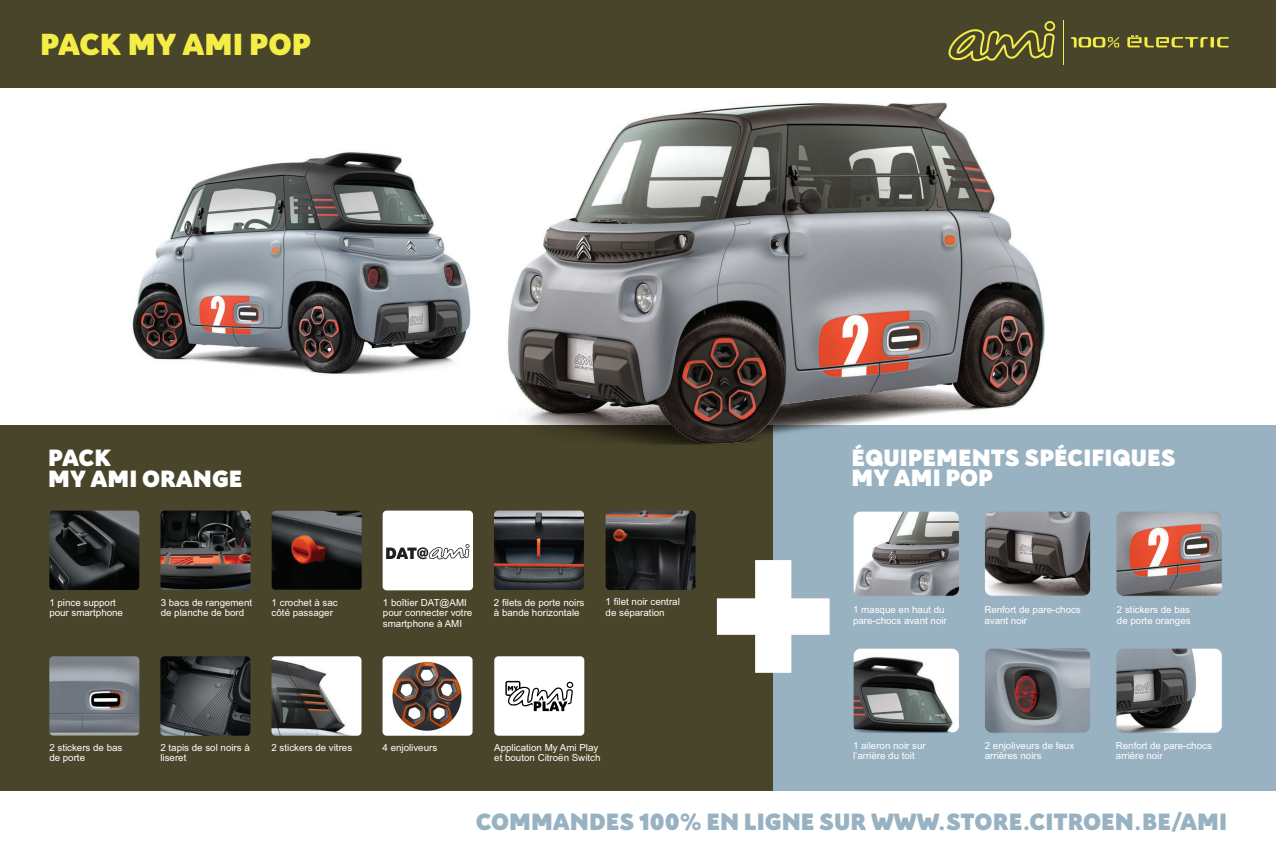
<style>
.page{position:relative;width:1276px;height:851px;background:#fff}
.page>*{position:absolute;margin:0;border:0;box-sizing:border-box;transform-origin:0 0}
.t1{font:900 33px "Citroen";color:#f4ed45}
.t2{font:900 25.5px "Citroen";color:#98b2c2}
.t3{font:900 25.5px/21px "Citroen";color:#fff}
.t4{font:9.75px/10.5px "Arial MT Std";color:#fff}
</style>
<div class="page">
<div style="left:0;top:0;width:1276px;height:87px;background:#49452a"></div>
<svg style="left:1210px;top:37px;width:4px;height:10px"></svg>
<svg style="left:1217px;top:37px;width:11px;height:10px"></svg>
<svg style="left:1127px;top:35px;width:80px;height:12px"></svg>
<svg style="left:948px;top:21px;width:107px;height:41px"></svg>
<hr style="left:1062px;top:20px;width:1px;height:45px;background:#f4ed45">
<svg style="left:1071px;top:37px;width:48px;height:11px"></svg>
<div style="left:0;top:425px;width:773px;height:425px;background:#49452a"></div>
<div style="left:773px;top:425px;width:503px;height:425px;background:#98b2c2"></div>
<img style="left:49px;top:510px;width:90px;height:80px">
<img style="left:494px;top:510px;width:90px;height:80px">
<img style="left:272px;top:510px;width:90px;height:79px">
<img style="left:160px;top:656px;width:90px;height:79px">
<img style="left:49px;top:656px;width:90px;height:79px">
<img style="left:605px;top:510px;width:90px;height:80px">
<img style="left:160px;top:510px;width:90px;height:80px">
<div style="left:383px;top:510px;width:90px;height:80px;background:#fff;border-radius:4px"></div>
<svg style="left:386px;top:544px;width:83px;height:16px"></svg>
<img style="left:132px;top:152px;width:339px;height:223px">
<svg style="left:717px;top:560px;width:112px;height:112px"></svg>
<img style="left:854px;top:512px;width:105px;height:84px">
<div style="left:852px;top:510px;width:107px;height:86px;border:1px solid #98b2c2;border-radius:7px"></div>
<img style="left:986px;top:512px;width:103px;height:82px">
<div style="left:984px;top:510px;width:107px;height:86px;border:1px solid #98b2c2;border-radius:7px"></div>
<img style="left:1117px;top:512px;width:103px;height:82px">
<div style="left:1115px;top:510px;width:107px;height:86px;border:1px solid #98b2c2;border-radius:7px"></div>
<img style="left:854px;top:649px;width:105px;height:82px">
<div style="left:852px;top:647px;width:107px;height:86px;border:1px solid #98b2c2;border-radius:7px"></div>
<img style="left:986px;top:649px;width:103px;height:82px">
<div style="left:984px;top:647px;width:107px;height:86px;border:1px solid #98b2c2;border-radius:7px"></div>
<img style="left:1117px;top:649px;width:103px;height:82px">
<div style="left:1115px;top:647px;width:107px;height:86px;border:1px solid #98b2c2;border-radius:7px"></div>
<img style="left:271px;top:656px;width:90px;height:79px">
<img style="left:382px;top:656px;width:90px;height:79px">
<div style="left:494px;top:656px;width:90px;height:79px;background:#fff;border-radius:4px"></div>
<svg style="left:505px;top:680px;width:68px;height:31px"></svg>
<img style="left:507px;top:102px;width:537px;height:343px">
<div style="left:0;top:791px;width:1276px;height:59px;background:#fff"></div>
<p class="t1" style="left:40px;top:20px;width:272px">PACK MY AMI POP</p>
<p class="t3" style="left:48px;top:445px;width:196px">PACK<br>MY AMI ORANGE</p>
<p class="t3" style="left:851px;top:446px;width:326px;line-height:20.2px">ÉQUIPEMENTS SPÉCIFIQUES<br>MY AMI POP</p>
<p class="t4" style="left:49px;top:597px;width:75px">1 pince support pour smartphone</p>
<p class="t4" style="left:161px;top:597px;width:93px">3 bacs de rangement de planche de bord</p>
<p class="t4" style="left:383px;top:597px;width:91px">1 boîtier DAT@AMI pour connecter votre smartphone à AMI</p>
<p class="t4" style="left:605px;top:596px;width:76px">1 filet noir central de séparation</p>
<p class="t4" style="left:494px;top:597px;width:92px">2 filets de porte noirs à bande horizontale</p>
<p class="t4" style="left:272px;top:597px;width:68px">1 crochet à sac côté passager</p>
<p class="t4" style="left:49px;top:742px;width:75px">2 stickers de bas de porte</p>
<p class="t4" style="left:160px;top:742px;width:91px">2 tapis de sol noirs à liseret</p>
<p class="t4" style="left:271px;top:742px;width:82px">2 stickers de vitres</p>
<p class="t4" style="left:382px;top:742px;width:56px">4 enjoliveurs</p>
<p class="t4" style="left:494px;top:742px;width:108px">Application My Ami Play et bouton Citroën Switch</p>
<p class="t4" style="left:853px;top:604px;width:95px">1 masque en haut du pare-chocs avant noir</p>
<p class="t4" style="left:984px;top:604px;width:98px">Renfort de pare-chocs avant noir</p>
<p class="t4" style="left:1117px;top:604px;width:75px">2 stickers de bas de porte oranges</p>
<p class="t4" style="left:853px;top:739px;width:74px">1 aileron noir sur l’arrière du toit</p>
<p class="t4" style="left:984px;top:739px;width:91px">2 enjoliveurs de feux arrières noirs</p>
<p class="t4" style="left:1116px;top:739px;width:97px">Renfort de pare-chocs arrière noir</p>
<p class="t2" style="left:476px;top:802px;width:753px">COMMANDES 100% EN LIGNE SUR WWW.STORE.CITROEN.BE/AMI</p>
</div>
